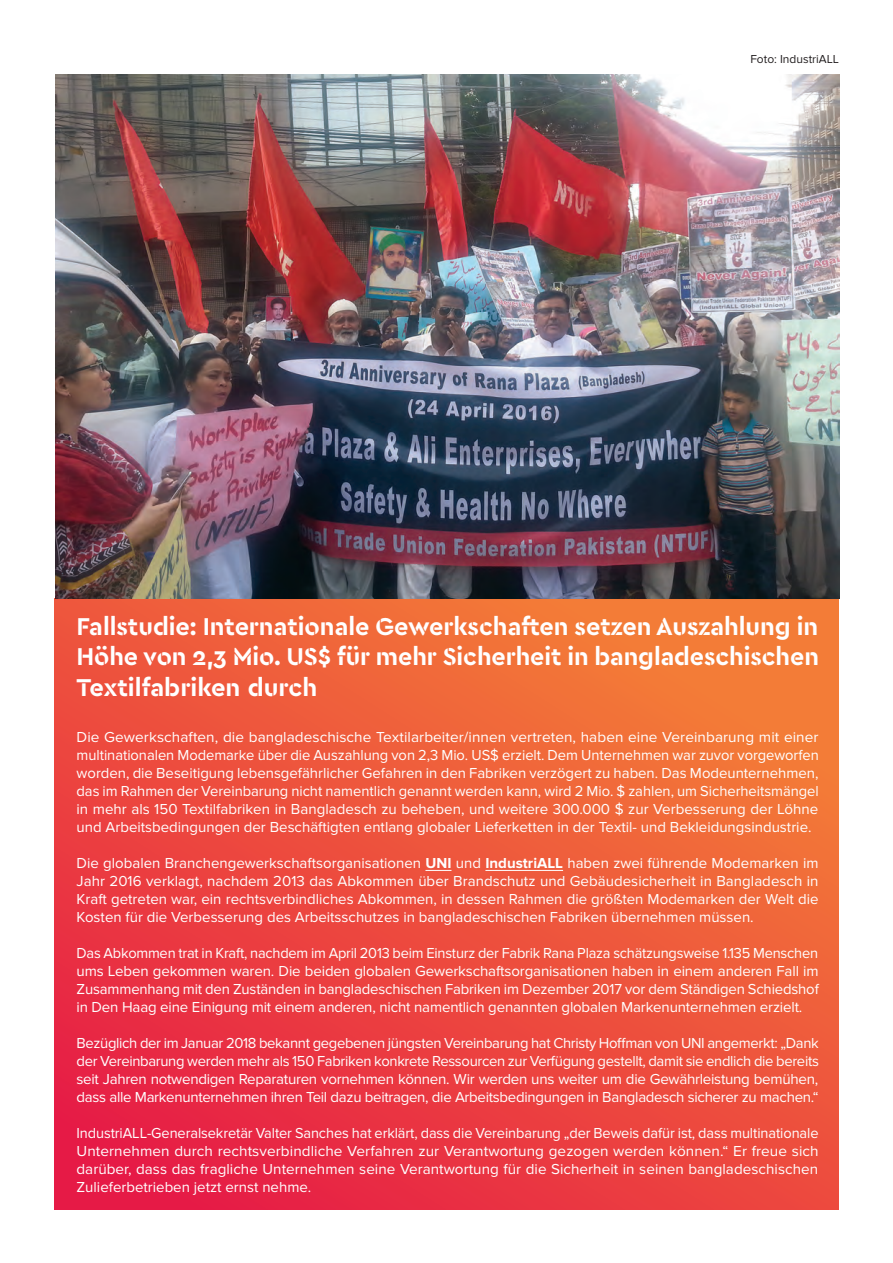
<style>
.page{position:relative;width:893px;height:1263px;background:#fff}
.page>*{position:absolute;margin:0;border:0;box-sizing:border-box;transform-origin:0 0}
.t1{font:700 25.5px/30.6px "Cera Stencil PRO";letter-spacing:-.005em;color:#fff;text-align:justify}
.t2{font:15px/18px "Proxima Nova";color:#fff;text-align:justify}
.t3{font:12px "Proxima Nova";color:#231f20}
.s1{font-weight:700}
</style>
<div class="page">
<svg style="left:54px;top:599px;width:785px;height:611px;background:#ed4f3d"></svg>
<svg style="left:425px;top:870px;width:26px;height:1px"></svg>
<hr style="left:485px;top:870px;width:78px;height:1px;background:#fff">
<img style="left:55px;top:74px;width:785px;height:525px">
<p class="t3" style="left:750px;top:53px;width:90px">Foto: IndustriALL</p>
<p class="t1" style="left:77px;top:610px;width:744px">Fallstudie: Internationale Gewerkschaften setzen Auszahlung in Höhe von 2,3 Mio. US$ für mehr Sicherheit in bangladeschischen Textilfabriken durch</p>
<p class="t2" style="left:77px;top:729px;width:744px">Die Gewerkschaften, die bangladeschische Textilarbeiter/innen vertreten, haben eine Vereinbarung mit einer multinationalen Modemarke über die Auszahlung von 2,3 Mio. US$ erzielt. Dem Unternehmen war zuvor vorgeworfen worden, die Beseitigung lebensgefährlicher Gefahren in den Fabriken verzögert zu haben. Das Modeunternehmen, das im Rahmen der Vereinbarung nicht namentlich genannt werden kann, wird 2 Mio. $ zahlen, um Sicherheitsmängel in mehr als 150 Textilfabriken in Bangladesch zu beheben, und weitere 300.000 $ zur Verbesserung der Löhne und Arbeitsbedingungen der Beschäftigten entlang globaler Lieferketten in der Textil- und Bekleidungsindustrie.</p>
<p class="t2" style="left:77px;top:855px;width:743px">Die globalen Branchengewerkschaftsorganisationen <span class="s1">UNI</span> und <span class="s1">IndustriALL</span> haben zwei führende Modemarken im Jahr 2016 verklagt, nachdem 2013 das Abkommen über Brandschutz und Gebäudesicherheit in Bangladesch in Kraft getreten war, ein rechtsverbindliches Abkommen, in dessen Rahmen die größten Modemarken der Welt die Kosten für die Verbesserung des Arbeitsschutzes in bangladeschischen Fabriken übernehmen müssen.</p>
<p class="t2" style="left:77px;top:945px;width:744px">Das Abkommen trat in Kraft, nachdem im April 2013 beim Einsturz der Fabrik Rana Plaza schätzungsweise 1.135 Menschen ums Leben gekommen waren. Die beiden globalen Gewerkschaftsorganisationen haben in einem anderen Fall im Zusammenhang mit den Zuständen in bangladeschischen Fabriken im Dezember 2017 vor dem Ständigen Schiedshof in Den Haag eine Einigung mit einem anderen, nicht namentlich genannten globalen Markenunternehmen erzielt.</p>
<p class="t2" style="left:77px;top:1035px;width:744px">Bezüglich der im Januar 2018 bekannt gegebenen jüngsten Vereinbarung hat Christy Hoffman von UNI angemerkt: „Dank der Vereinbarung werden mehr als 150 Fabriken konkrete Ressourcen zur Verfügung gestellt, damit sie endlich die bereits seit Jahren notwendigen Reparaturen vornehmen können. Wir werden uns weiter um die Gewährleistung bemühen, dass alle Markenunternehmen ihren Teil dazu beitragen, die Arbeitsbedingungen in Bangladesch sicherer zu machen.“</p>
<p class="t2" style="left:77px;top:1125px;width:744px">IndustriALL-Generalsekretär Valter Sanches hat erklärt, dass die Vereinbarung „der Beweis dafür ist, dass multinationale Unternehmen durch rechtsverbindliche Verfahren zur Verantwortung gezogen werden können.“ Er freue sich darüber, dass das fragliche Unternehmen seine Verantwortung für die Sicherheit in seinen bangladeschischen Zulieferbetrieben jetzt ernst nehme.</p>
</div>
